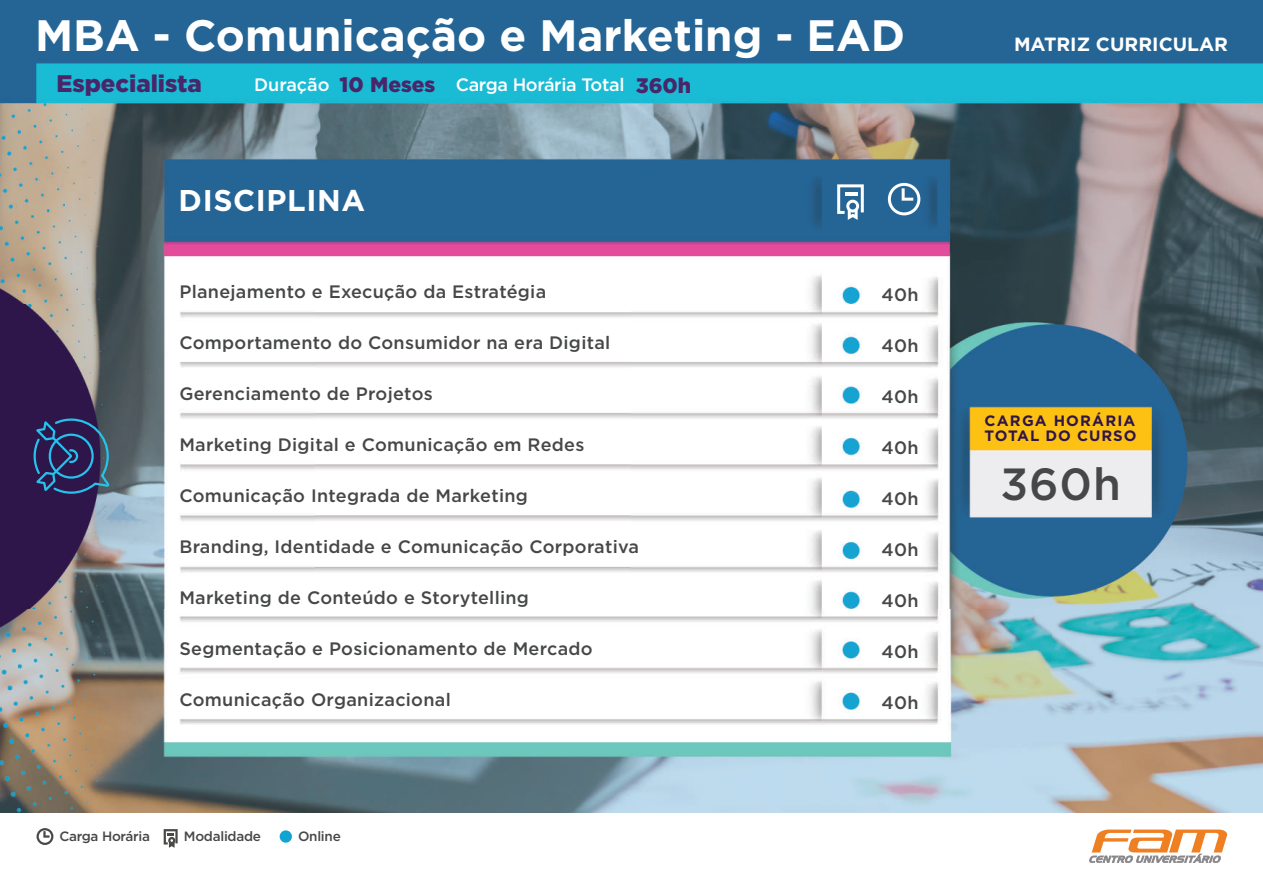
<style>
.page{position:relative;width:1263px;height:893px;background:#fff}
.page>*{position:absolute;margin:0;border:0;box-sizing:border-box;transform-origin:0 0}
.t1{font:500 45px "Gotham";color:#464747}
.t2{font:700 43.95px "Gotham";color:#fff}
.t3{font:700 30px "Gotham";letter-spacing:.02em;color:#fff}
.t4{font:900 24px "Gotham";color:#482669}
.t5{font:700 19.2px "Gotham";color:#fff}
.t6{font:500 18px "Gotham";letter-spacing:.015em;color:#464747}
.t7{font:500 18px "Gotham";letter-spacing:-.02em;color:#fff}
.t8{font:700 15px/15px "Gotham";letter-spacing:.08em;color:#2f154a}
.t9{font:500 13.5px "Gotham";letter-spacing:-.02em;color:#464747}
.s1{font-weight:900;font-size:21px;color:#482669}
</style>
<div class="page">
<svg style="left:1089px;top:829px;width:138px;height:34px"></svg>
<svg style="left:37px;top:828px;width:16px;height:17px"></svg>
<svg style="left:164px;top:829px;width:14px;height:19px"></svg>
<div style="left:280px;top:830px;width:12px;height:13px;background:#11a3d2;border-radius:50%"></div>
<img style="left:0;top:0;width:1263px;height:813px">
<svg style="left:34px;top:418px;width:75px;height:76px"></svg>
<svg style="left:837px;top:184px;width:27px;height:36px"></svg>
<svg style="left:888px;top:183px;width:32px;height:32px"></svg>
<h2 class="t2" style="left:35px;top:7px;width:871px">MBA - Comunicação e Marketing - EAD</h2>
<h3 class="t4" style="left:56px;top:67px;width:147px">Especialista</h3>
<p class="t7" style="left:254px;top:73px;width:439px">Duração <span class="s1">10 Meses</span> Carga Horária Total <span class="s1">360h</span></p>
<h3 class="t3" style="left:179px;top:180px;width:188px">DISCIPLINA</h3>
<p class="t6" style="left:179px;top:280px;width:368px">Planejamento e Execução da Estratégia</p>
<p class="t6" style="left:179px;top:331px;width:432px">Comportamento do Consumidor na era Digital</p>
<p class="t6" style="left:179px;top:382px;width:255px">Gerenciamento de Projetos</p>
<p class="t6" style="left:179px;top:433px;width:406px">Marketing Digital e Comunicação em Redes</p>
<p class="t6" style="left:179px;top:484px;width:350px">Comunicação Integrada de Marketing</p>
<p class="t6" style="left:179px;top:535px;width:461px">Branding, Identidade e Comunicação Corporativa</p>
<p class="t6" style="left:179px;top:586px;width:351px">Marketing de Conteúdo e Storytelling</p>
<p class="t6" style="left:179px;top:637px;width:415px">Segmentação e Posicionamento de Mercado</p>
<p class="t6" style="left:179px;top:688px;width:273px">Comunicação Organizacional</p>
<p class="t9" style="left:59px;top:827px;width:92px">Carga Horária</p>
<p class="t9" style="left:184px;top:828px;width:79px">Modalidade</p>
<p class="t9" style="left:298px;top:828px;width:44px">Online</p>
<p class="t6" style="left:881px;top:283px;width:39px">40h</p>
<p class="t6" style="left:881px;top:334px;width:39px">40h</p>
<p class="t6" style="left:881px;top:385px;width:39px">40h</p>
<p class="t6" style="left:881px;top:436px;width:39px">40h</p>
<p class="t6" style="left:881px;top:487px;width:39px">40h</p>
<p class="t6" style="left:881px;top:538px;width:39px">40h</p>
<p class="t6" style="left:881px;top:589px;width:39px">40h</p>
<p class="t6" style="left:881px;top:640px;width:39px">40h</p>
<p class="t6" style="left:881px;top:691px;width:39px">40h</p>
<p class="t5" style="left:1014px;top:32px;width:216px">MATRIZ CURRICULAR</p>
<p class="t8" style="left:985px;top:413px;width:153px">CARGA HORÁRIA<br>TOTAL DO CURSO</p>
<h1 class="t1" style="left:1000px;top:454px;width:122px">360h</h1>
</div>
